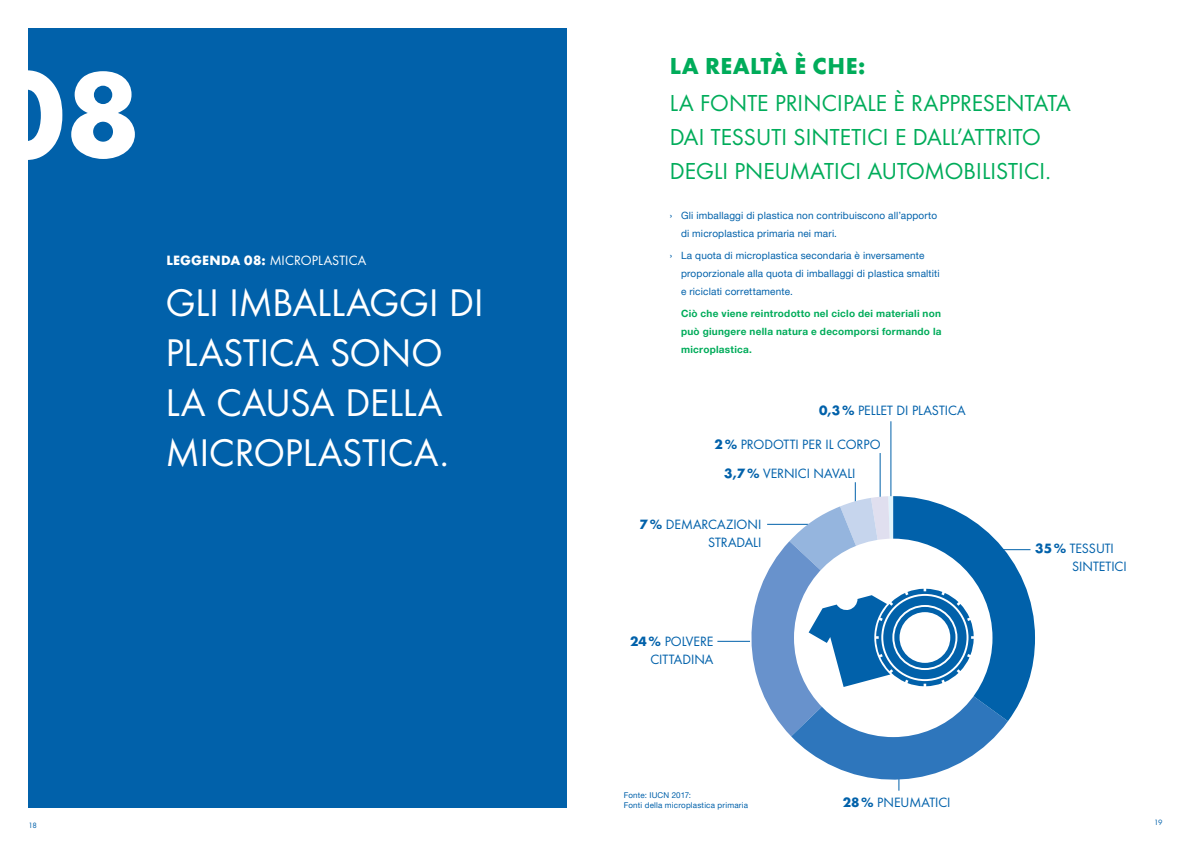
<style>
.page{position:relative;width:1191px;height:842px;background:#fff}
.page>*{position:absolute;margin:0;border:0;box-sizing:border-box;transform-origin:0 0}
.t1{font:700 125px "Futura";color:#fff}
.t2{font:40px/50px "Futura Boo";color:#fff}
.t3{font:24px/34px "Futura Boo";letter-spacing:.005em;color:#00ac5a}
.t4{font:700 24px "Futura";letter-spacing:.015em;color:#00ac5a}
.t5{font:14px/18px "Futura Boo";color:#0161aa}
.t6{font:14px "Futura Boo";letter-spacing:.01em;color:#fff}
.t7{font:10px/18px "Helvetica Neue World 55 Roman";letter-spacing:.015em;color:#0161aa}
.t8{font:700 10px/18px "Helvetica Neue World 75";letter-spacing:.025em;color:#00ac5a;text-align:justify}
.t9{font:8px/10px "Helvetica Neue World 55 Roman";letter-spacing:.025em;color:#0161aa}
.t10{font:8px "Futura Boo";color:#0161aa}
.s1{font-family:"Futura";font-weight:700}
</style>
<div class="page">
<hr style="left:890px;top:421px;width:1px;height:78px;background:#0161aa">
<hr style="left:880px;top:453px;width:1px;height:46px;background:#0161aa">
<div style="left:28px;top:28px;width:539px;height:780px;background:#0161aa"></div>
<hr style="left:717px;top:641px;width:33px;height:1px;background:#0161aa">
<svg style="left:738px;top:482px;width:297px;height:309px"></svg>
<h1 class="t1" style="left:-10px;top:23px;width:153px">08</h1>
<h3 class="t6" style="left:166px;top:251px;width:201px"><span class="s1">LEGGENDA 08:</span> MICROPLASTICA</h3>
<h2 class="t2" style="left:166px;top:275px;width:319px">GLI IMBALLAGGI DI<br>PLASTICA SONO<br>LA CAUSA DELLA<br>MICROPLASTICA.</h2>
<p class="t10" style="left:28px;top:820px;width:10px">18</p>
<h3 class="t4" style="left:669px;top:49px;width:197px">LA REALTÀ È CHE:</h3>
<h3 class="t3" style="left:669px;top:85px;width:403px">LA FONTE PRINCIPALE È RAPPRESENTATA<br>DAI TESSUTI SINTETICI E DALL’ATTRITO<br>DEGLI PNEUMATICI AUTOMOBILISTICI.</h3>
<p class="t7" style="left:681px;top:206px;width:258px;text-indent:-11px">› Gli imballaggi di plastica non contribuiscono all’apporto di microplastica primaria nei mari.</p>
<p class="t7" style="left:681px;top:247px;width:260px;text-indent:-11px">› La quota di microplastica secondaria è inversamente proporzionale alla quota di imballaggi di plastica smaltiti e riciclati correttamente.</p>
<p class="t8" style="left:681px;top:305px;width:262px">Ciò che viene reintrodotto nel ciclo dei materiali non può giungere nella natura e decomporsi formando la microplastica.</p>
<h3 class="t5" style="left:819px;top:401px;width:148px"><span class="s1">0,3%</span> PELLET DI PLASTICA</h3>
<h3 class="t5" style="left:724px;top:429px;width:158px;line-height:29.2px;text-indent:-10px"><span class="s1">2%</span> PRODOTTI PER IL CORPO<br><span class="s1">3,7%</span> VERNICI NAVALI</h3>
<h3 class="t5" style="left:639px;top:514px;width:123px;text-align:right"><span class="s1">7%</span> DEMARCAZIONI<br>STRADALI</h3>
<h3 class="t5" style="left:630px;top:631px;width:85px;text-align:right"><span class="s1">24%</span> POLVERE<br>CITTADINA</h3>
<h3 class="t5" style="left:1072px;top:539px;width:56px;text-indent:-37px"><span class="s1">35%</span> TESSUTI<br>SINTETICI</h3>
<p class="t9" style="left:624px;top:790px;width:126px">Fonte: IUCN 2017:<br>Fonti della microplastica primaria</p>
<h3 class="t5" style="left:842px;top:792px;width:109px"><span class="s1">28%</span> PNEUMATICI</h3>
<p class="t10" style="left:1154px;top:817px;width:10px">19</p>
</div>
